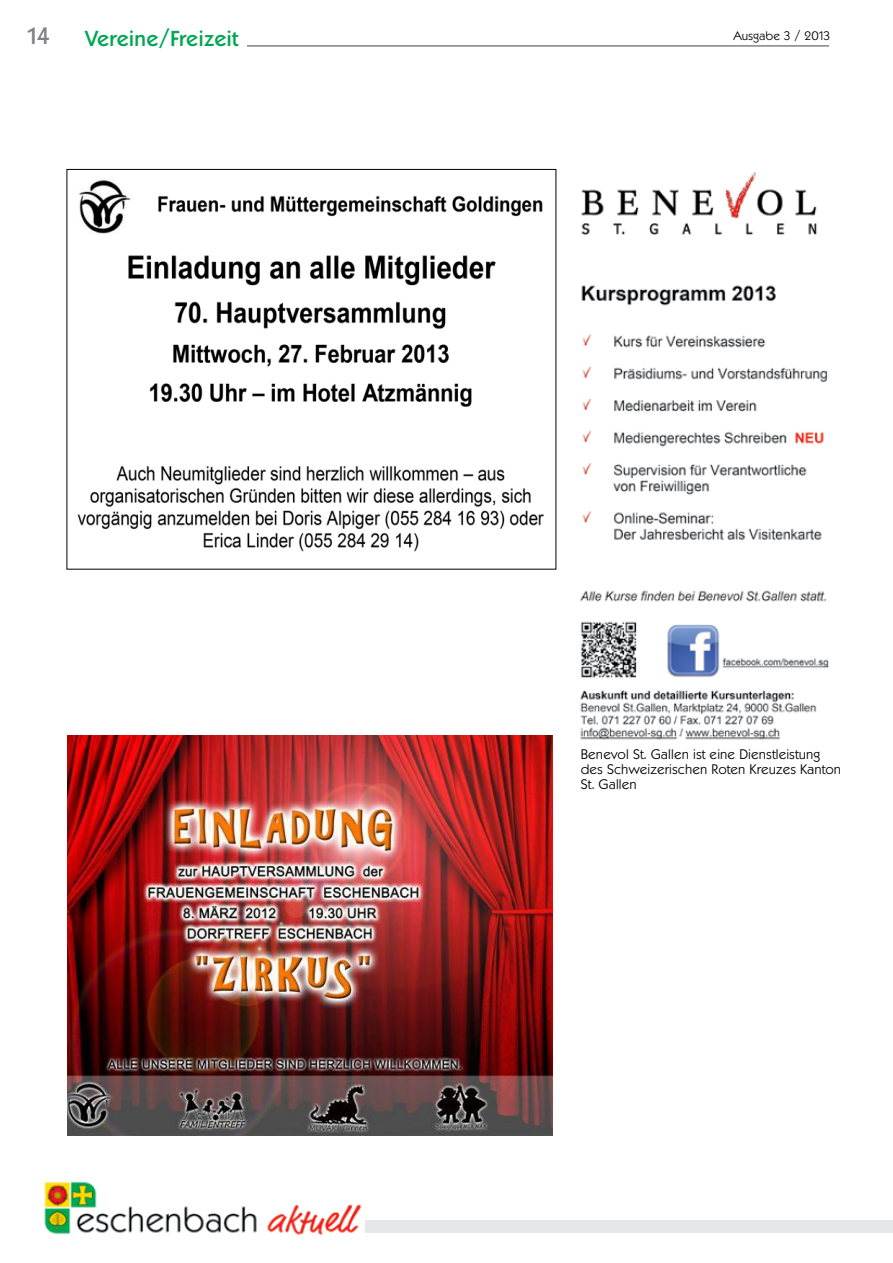
<style>
.page{position:relative;width:893px;height:1263px;background:#fff}
.page>*{position:absolute;margin:0;border:0;box-sizing:border-box;transform-origin:0 0}
.t1{font:500 22.5px "Koblenz TS";color:#808285}
.t2{font:500 21px "Koblenz TS";letter-spacing:.02em;color:#00a651}
.t3{font:300 13.5px/15px "Koblenz TS";letter-spacing:.01em;color:#000}
.t4{font:300 12px "Koblenz TS";color:#000}
</style>
<div class="page">
<div style="left:351px;top:1220px;width:542px;height:13px;background:#e6e7e8"></div>
<img style="left:44px;top:1182px;width:320px;height:53px">
<hr style="left:85px;top:45px;width:744px;height:2px;background:#808285">
<div style="left:85px;top:31px;width:162px;height:41px;background:#fff"></div>
<img style="left:67px;top:735px;width:486px;height:400px">
<img style="left:77px;top:180px;width:467px;height:372px">
<img style="left:580px;top:172px;width:249px;height:568px">
<h1 class="t1" style="left:26px;top:23px;width:26px">14</h1>
<h2 class="t2" style="left:85px;top:26px;width:155px">Vereine/Freizeit</h2>
<p class="t4" style="left:733px;top:29px;width:99px">Ausgabe 3 / 2013</p>
<p class="t3" style="left:581px;top:747px;width:262px">Benevol St. Gallen ist eine Dienstleistung des Schweizerischen Roten Kreuzes Kanton<br>St. Gallen</p>
</div>
